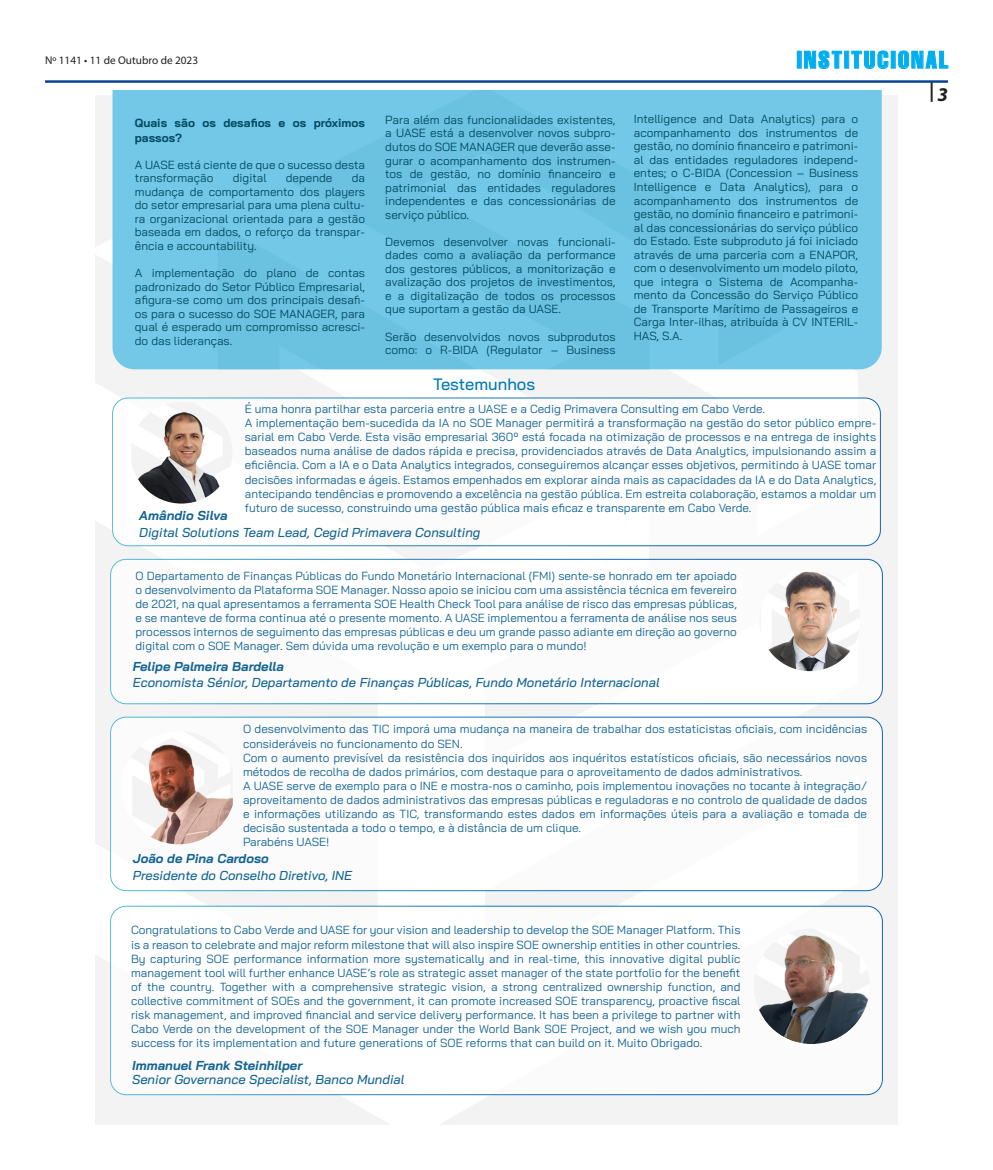
<style>
.page{position:relative;width:993px;height:1170px;background:#fff}
.page>*{position:absolute;margin:0;border:0;box-sizing:border-box;transform-origin:0 0}
.t1{font:extra-condensed 23.75px "Helvetica";letter-spacing:.1em;color:#00aeef}
.t2{font:italic 700 19.5px "Myriad Pro";color:#231f20}
.t3{font:500 16.5px "Bai Jamjuree";color:#0079b7}
.t4{font:italic 500 13px/16.5px "Bai Jamjuree";color:#136493}
.t5{font:italic 500 12.88px/16.4px "Bai Jamjuree";color:#136493}
.t6{font:11.75px/14.1px "Bai Jamjuree";color:#136493;text-align:justify}
.t7{font:11.75px/13.5px "Bai Jamjuree";color:#024a63;text-align:justify}
.t8{font:700 11.75px/14.1px "Bai Jamjuree";color:#024a63}
.t9{font:11.25px "Myriad Pro";color:#231f20}
.s1{font-weight:700}
</style>
<div class="page">
<hr style="left:45px;top:80px;width:902px;height:3px;background:#094594">
<div style="left:796px;top:51px;width:5px;height:17px;border:1px solid #00aeef"></div>
<svg style="left:804px;top:50px;width:37px;height:19px"></svg>
<svg style="left:851px;top:50px;width:37px;height:19px"></svg>
<div style="left:890px;top:51px;width:5px;height:17px;border:1px solid #00aeef"></div>
<svg style="left:898px;top:50px;width:50px;height:19px"></svg>
<img style="left:96px;top:96px;width:800px;height:1028px">
<div style="left:112px;top:90px;width:769px;height:279px;background:#72c8e6"></div>
<div style="left:217px;top:222px;width:565px;height:147px;background:#6bc1e0"></div>
<div style="left:483px;top:120px;width:299px;height:245px;background:#72c8e6"></div>
<div style="left:352px;top:90px;width:192px;height:62px;background:#6bc1e0"></div>
<div style="left:292px;top:152px;width:357px;height:198px;background:#6bc1e0"></div>
<div style="left:110px;top:559px;width:772px;height:144px;background:#fff;border-radius:16px"></div>
<div style="left:110px;top:559px;width:772px;height:145px;border:1px solid #fff;border-radius:16px"></div>
<div style="left:110px;top:717px;width:772px;height:173px;background:#fff;border-radius:16px"></div>
<div style="left:110px;top:716px;width:772px;height:174px;border:1px solid #fff;border-radius:16px"></div>
<div style="left:110px;top:906px;width:772px;height:188px;background:#fff;border-radius:16px"></div>
<div style="left:110px;top:905px;width:772px;height:189px;border:1px solid #fff;border-radius:16px"></div>
<div style="left:112px;top:398px;width:768px;height:147px;background:#fff;border-radius:16px"></div>
<div style="left:112px;top:397px;width:768px;height:149px;border:1px solid #fff;border-radius:16px"></div>
<img style="left:753px;top:928px;width:116px;height:115px;border-radius:58px">
<img style="left:759px;top:570px;width:101px;height:101px;border-radius:50px">
<img style="left:132px;top:732px;width:101px;height:112px">
<img style="left:130px;top:402px;width:102px;height:101px;border-radius:51px">
<p class="t9" style="left:45px;top:54px;width:154px">Nº 1141 • 11 de Outubro de 2023</p>
<p class="t1" style="left:796px;top:45px;width:152px">INSTITUCIONAL</p>
<p class="t2" style="left:928px;top:80px;width:20px">| 3</p>
<p class="t8" style="left:135px;top:116px;width:232px">Quais são os desafios e os próximos passos?</p>
<p class="t7" style="left:135px;top:158px;width:231px">A UASE está ciente de que o sucesso desta transformação</p>
<p class="t7" style="left:135px;top:171px;width:232px;text-indent:217px">da mudança de comportamento dos players do setor empresarial para uma plena cultu&shy;ra organizacional orientada para a gestão baseada em dados, o reforço da transpar&shy;ência e accountability.</p>
<p class="t7" style="left:135px;top:266px;width:232px">A implementação do plano de contas padronizado do Setor Público Empresarial, afigura-se como um dos principais desafi&shy;os para o sucesso do SOE MANAGER, para qual é esperado um compromisso acresci&shy;do das lideranças.</p>
<p class="t7" style="left:233px;top:171px;width:35px">digital</p>
<p class="t7" style="left:286px;top:171px;width:48px">depende</p>
<p class="t7" style="left:385px;top:113px;width:232px">Para além das funcionalidades existentes, a UASE está a desenvolver novos subpro&shy;dutos do SOE MANAGER que deverão asse&shy;gurar o acompanhamento dos instrumen&shy;tos de gestão, no domínio financeiro e patrimonial das entidades reguladores independentes e das concessionárias de serviço público.</p>
<p class="t7" style="left:385px;top:235px;width:232px">Devemos desenvolver novas funcionali&shy;dades como a avaliação da performance dos gestores públicos, a monitorização e avalização dos projetos de investimentos, e a digitalização de todos os processos que suportam a gestão da UASE.</p>
<p class="t7" style="left:385px;top:329px;width:232px">Serão desenvolvidos novos subprodutos como: o R-BIDA (Regulator – Business</p>
<p class="t3" style="left:433px;top:374px;width:103px">Testemunhos</p>
<p class="t7" style="left:633px;top:112px;width:226px">Intelligence and Data Analytics) para o acompanhamento dos instrumentos de gestão, no domínio financeiro e patrimoni&shy;al das entidades reguladores independ&shy;entes; o C-BIDA (Concession – Business Intelligence e Data Analytics), para o acompanhamento dos instrumentos de gestão, no domínio financeiro e patrimoni&shy;al das concessionárias do serviço público do Estado. Este subproduto já foi iniciado através de uma parceria com a ENAPOR, com o desenvolvimento um modelo piloto, que integra o Sistema de Acompanha&shy;mento da Concessão do Serviço Público de Transporte Marítimo de Passageiros e Carga Inter-ilhas, atribuída à CV INTERIL-HAS, S.A.</p>
<p class="t6" style="left:245px;top:401px;width:632px;text-align:left">É uma honra partilhar esta parceria entre a UASE e a Cedig Primavera Consulting em Cabo Verde.<br>A implementação bem-sucedida da IA no SOE Manager permitirá a transformação na gestão do setor público empre&shy;sarial em Cabo Verde. Esta visão empresarial 360º está focada na otimização de processos e na entrega de insights baseados numa análise de dados rápida e precisa, providenciados através de Data Analytics, impulsionando assim a eficiência. Com a IA e o Data Analytics integrados, conseguiremos alcançar esses objetivos, permitindo à UASE tomar decisões informadas e ágeis. Estamos empenhados em explorar ainda mais as capacidades da IA e do Data Analytics, antecipando tendências e promovendo a excelência na gestão pública. Em estreita colaboração, estamos a moldar um futuro de sucesso, construindo uma gestão pública mais eficaz e transparente em Cabo Verde.</p>
<p class="t4" style="left:139px;top:507px;width:342px"><span class="s1">Amândio Silva<br></span>Digital Solutions Team Lead, Cegid Primavera Consulting</p>
<p class="t6" style="left:135px;top:568px;width:602px">O Departamento de Finanças Públicas do Fundo Monetário Internacional (FMI) sente-se honrado em ter apoiado o desenvolvimento da Plataforma SOE Manager. Nosso apoio se iniciou com uma assistência técnica em fevereiro de 2021, na qual apresentamos a ferramenta SOE Health Check Tool para análise de risco das empresas públicas, e se manteve de forma continua até o presente momento. A UASE implementou a ferramenta de análise nos seus processos internos de seguimento das empresas públicas e deu um grande passo adiante em direção ao governo digital com o SOE Manager. Sem dúvida uma revolução e um exemplo para o mundo!</p>
<p class="t4" style="left:133px;top:658px;width:528px"><span class="s1">Felipe Palmeira Bardella<br></span>Economista Sénior, Departamento de Finanças Públicas, Fundo Monetário Internacional</p>
<p class="t6" style="left:243px;top:722px;width:625px;text-align:left">O desenvolvimento das TIC imporá uma mudança na maneira de trabalhar dos estaticistas oficiais, com incidências consideráveis no funcionamento do SEN.<br>Com o aumento previsível da resistência dos inquiridos aos inquéritos estatísticos oficiais, são necessários novos métodos de recolha de dados primários, com destaque para o aproveitamento de dados administrativos.<br>A UASE serve de exemplo para o INE e mostra-nos o caminho, pois implementou inovações no tocante à integração/ aproveitamento de dados administrativos das empresas públicas e reguladoras e no controlo de qualidade de dados e informações utilizando as TIC, transformando estes dados em informações úteis para a avaliação e tomada de decisão sustentada a todo o tempo, e à distância de um clique.<br>Parabéns UASE!</p>
<p class="t5" style="left:133px;top:850px;width:220px"><span class="s1">João de Pina Cardoso<br></span>Presidente do Conselho Diretivo, INE</p>
<p class="t6" style="left:131px;top:923px;width:610px">Congratulations to Cabo Verde and UASE for your vision and leadership to develop the SOE Manager Platform. This is a reason to celebrate and major reform milestone that will also inspire SOE ownership entities in other countries.<br>By capturing SOE performance information more systematically and in real-time, this innovative digital public management tool will further enhance UASE’s role as strategic asset manager of the state portfolio for the benefit of the country. Together with a comprehensive strategic vision, a strong centralized ownership function, and collective commitment of SOEs and the government, it can promote increased SOE transparency, proactive fiscal risk management, and improved financial and service delivery performance. It has been a privilege to partner with Cabo Verde on the development of the SOE Manager under the World Bank SOE Project, and we wish you much success for its implementation and future generations of SOE reforms that can build on it. Muito Obrigado.</p>
<p class="t4" style="left:132px;top:1058px;width:274px;line-height:14.1px"><span class="s1">Immanuel Frank Steinhilper<br></span>Senior Governance Specialist, Banco Mundial</p>
</div>
